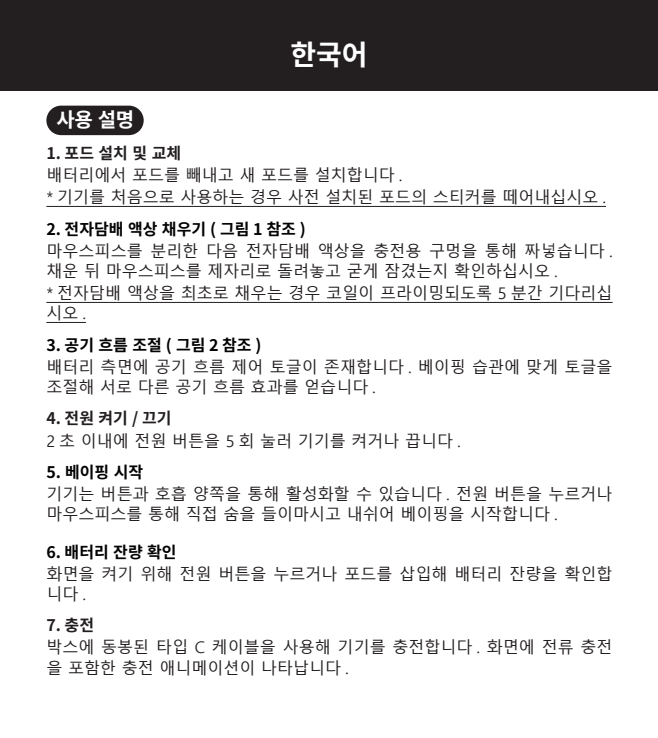
<style>
.page{position:relative;width:658px;height:738px;background:#fff}
.page>*{position:absolute;margin:0;border:0;box-sizing:border-box;transform-origin:0 0}
.t1{font:700 28px "Noto Sans CJ Kkr";color:#fff}
.t2{font:700 20px "Noto Sans CJ Kkr";color:#fff}
.t3{font:16px/20px "Malgun Gothic";color:#231f20}
.t4{font:700 16px "Noto Sans CJ Kkr";color:#030303}
.t5{font:700 16px "Noto Sans CJ Kkr";color:#231f20}
.t6{font:700 16px "Source Han Sans CN";color:#231f20}
.s1{font-family:"Source Han Sans CN"}
.s2{font-family:"Noto Sans CJ Kkr"}
</style>
<div class="page">
<div style="left:46px;top:105px;width:98px;height:30px;background:#231f20;border-radius:15px"></div>
<hr style="left:46px;top:205px;width:560px;height:2px;background:#231f20">
<hr style="left:46px;top:301px;width:566px;height:2px;background:#231f20">
<hr style="left:46px;top:321px;width:40px;height:2px;background:#231f20">
<div style="left:0;top:0;width:658px;height:91px;background:#231f20"></div>
<p class="t1" style="left:290px;top:39px;width:79px">한국어</p>
<p class="t2" style="left:56px;top:108px;width:79px">사용 설명</p>
<p class="t5" style="left:46px;top:144px;width:136px"><span class="s1">1.</span> 포드 설치 및 교체</p>
<p class="t3" style="left:46px;top:165px;width:357px">배터리에서 포드를 빼내고 새 포드를 설치합니다 .</p>
<p class="t3" style="left:46px;top:188px;width:561px">* 기기를 처음으로 사용하는 경우 사전 설치된 포드의 스티커를 떼어내십시오 .</p>
<p class="t4" style="left:46px;top:220px;width:261px">2. 전자담배 액상 채우기 ( 그림 1 참조 )</p>
<p class="t3" style="left:46px;top:241px;width:567px">마우스피스를 분리한 다음 전자담배 액상을 충전용 구멍을 통해 짜넣습니다 . 채운 뒤 마우스피스를 제자리로 돌려놓고 굳게 잠겼는지 확인하십시오 .</p>
<p class="t3" style="left:46px;top:283px;width:567px">* 전자담배 액상을 최초로 채우는 경우 코일이 프라이밍되도록 5 분간 기다리십 시오 .</p>
<p class="t4" style="left:46px;top:335px;width:217px">3. 공기 흐름 조절 ( 그림 2 참조 )</p>
<p class="t3" style="left:46px;top:357px;width:567px">배터리 측면에 공기 흐름 제어 토글이 존재합니다 . 베이핑 습관에 맞게 토글을 조절해 서로 다른 공기 흐름 효과를 얻습니다 .</p>
<p class="t5" style="left:46px;top:409px;width:127px"><span class="s1">4.</span> 전원 켜기 / 끄기</p>
<p class="t3" style="left:46px;top:431px;width:416px">2 초 이내에 전원 버튼을 5 회 눌러 기기를 켜거나 끕니다 .</p>
<p class="t4" style="left:46px;top:463px;width:98px">5. 베이핑 시작</p>
<p class="t3" style="left:46px;top:484px;width:567px">기기는 버튼과 호흡 양쪽을 통해 활성화할 수 있습니다 . 전원 버튼을 누르거나 마우스피스를 통해 직접 숨을 들이마시고 내쉬어 베이핑을 시작합니다 .</p>
<p class="t4" style="left:46px;top:542px;width:132px">6. 배터리 잔량 확인</p>
<p class="t3" style="left:46px;top:564px;width:567px">화면을 켜기 위해 전원 버튼을 누르거나 포드를 삽입해 배터리 잔량을 확인합 니다 .</p>
<p class="t6" style="left:46px;top:615px;width:49px">7. <span class="s2">충전</span></p>
<p class="t3" style="left:46px;top:637px;width:567px">박스에 동봉된 타입 C 케이블을 사용해 기기를 충전합니다 . 화면에 전류 충전 을 포함한 충전 애니메이션이 나타납니다 .</p>
</div>
